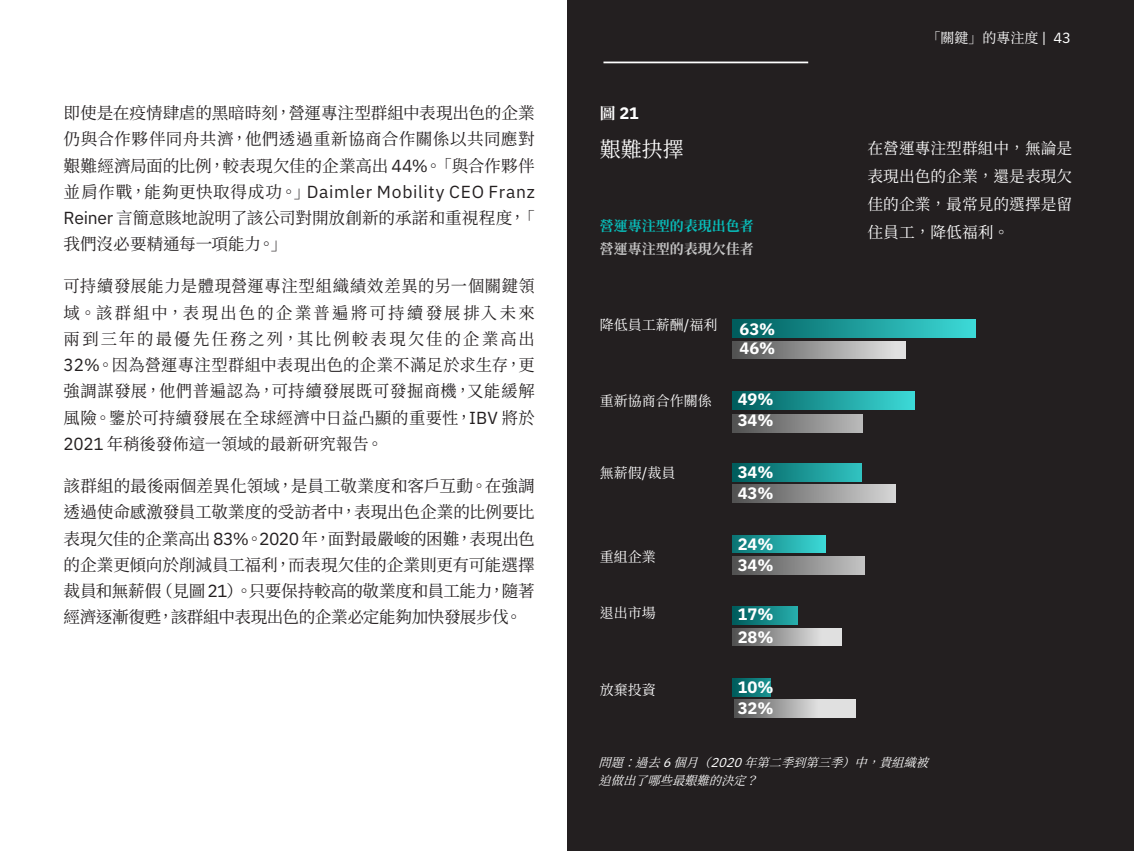
<style>
.page{position:relative;width:1134px;height:851px;background:#fff}
.page>*{position:absolute;margin:0;border:0;box-sizing:border-box;transform-origin:0 0}
.Body_12_16{font:21px "Noto Serif CJ Ktc";color:#fff}
.Body_Reg__9_5_12_5{font:17.5px "IBM Plex Sans";letter-spacing:.04em;color:#231f20}
.Body_Reg__9_5_12_5-2{font:16.62px/26.2px "Noto Serif CJ Ktc";letter-spacing:-.005em;color:#231f20;text-align:justify}
.Quote_16_22{font:700 16.45px "IBM Plex Sans";color:#fff}
.Body_9_12_5{font:700 16.45px "IBM Plex Sans";color:#fff}
.Body_9_12_5-2{font:15.75px/28px "Noto Serif CJ Ktc";color:#fff;text-align:justify}
.Body_12_16-2{font:14px "Noto Serif CJ Ktc";color:#fff}
.Quote_16_22-2{font:700 14px "Noto Serif CJ Ktc";color:#08bdba}
.Quote_16_22-3{font:700 14px "Noto Serif CJ Ktc";color:#c6c6c6}
.Body_9_12_5-3{font:italic 12.25px/17.5px "Noto Serif CJ Ktc";color:#fff}
.s1{font-family:"IBM Plex Sans";font-size:17.5px}
.s2{font-family:"Noto Serif CJ Ktc";font-size:16.62px}
.s3{font-family:"Noto Serif CJ Ktc";font-size:15.75px}
.s4{font-family:"IBM Plex Sans";font-size:14.7px}
.s5{font-family:"IBM Plex Sans";font-size:12.78px}
</style>
<div class="page">
<div style="left:567px;top:0;width:567px;height:850px;background:#231f20"></div>
<hr style="left:603px;top:62px;width:205px;height:1px;background:#fff">
<div style="left:733px;top:320px;width:242px;height:17px;background:linear-gradient(to right,#005b5b,#3cd9d7)"></div>
<div style="left:733px;top:341px;width:172px;height:18px;background:linear-gradient(to right,#515151,#e6e6e6)"></div>
<div style="left:733px;top:391px;width:182px;height:18px;background:linear-gradient(to right,#005b5b,#3cd9d7)"></div>
<div style="left:733px;top:535px;width:92px;height:18px;background:linear-gradient(to right,#0b7474,#3bd8d6)"></div>
<div style="left:733px;top:556px;width:132px;height:18px;background:linear-gradient(to right,#505050,#c4c4c4)"></div>
<div style="left:733px;top:606px;width:65px;height:18px;background:linear-gradient(to right,#005b5b,#27afad)"></div>
<svg style="left:733px;top:628px;width:108px;height:18px;background:#a4a4a4"></svg>
<div style="left:733px;top:463px;width:129px;height:18px;background:linear-gradient(to right,#005b5b,#31c3c1)"></div>
<div style="left:733px;top:484px;width:163px;height:18px;background:linear-gradient(to right,#505050,#d6d6d6)"></div>
<div style="left:733px;top:678px;width:38px;height:18px;background:linear-gradient(to right,#005b5b,#1a9392)"></div>
<svg style="left:734px;top:699px;width:122px;height:18px;background:#adadad"></svg>
<div style="left:733px;top:414px;width:130px;height:18px;background:linear-gradient(to right,#505050,#bababa)"></div>
<p class="Body_Reg__9_5_12_5-2" style="left:64px;top:100px;width:473px">即使是在疫情肆虐的黑暗時刻，營運專注型群組中表現出色的企業仍與合作夥伴同舟共濟，他們透過重新協商合作關係以共同應對艱難經濟局面的比例，較表現欠佳的企業高出 <span class="s1">44%</span>。「與合作夥伴</p>
<p class="Body_Reg__9_5_12_5" style="left:64px;top:178px;width:473px"><span class="s2">並肩作戰，能夠更快取得成功。」</span>Daimler Mobility CEO Franz</p>
<p class="Body_Reg__9_5_12_5-2" style="left:64px;top:205px;width:473px"><span class="s1">Reiner</span> 言簡意賅地說明了該公司對開放創新的承諾和重視程度，「我們沒必要精通每一項能力。」</p>
<p class="Body_Reg__9_5_12_5-2" style="left:64px;top:273px;width:473px">可持續發展能力是體現營運專注型組織績效差異的另一個關鍵領域。該群組中，表現出色的企業普遍將可持續發展排入未來兩到三年的最優先任務之列，其比例較表現欠佳的企業高出<span class="s1">32%</span>。因為營運專注型群組中表現出色的企業不滿足於求生存，更強調謀發展，他們普遍認為，可持續發展既可發掘商機，又能緩解風險。鑒於可持續發展在全球經濟中日益凸顯的重要性，<span class="s1">IBV</span> 將於<span class="s1">2021</span> 年稍後發佈這一領域的最新研究報告。</p>
<p class="Body_Reg__9_5_12_5-2" style="left:64px;top:473px;width:473px">該群組的最後兩個差異化領域，是員工敬業度和客戶互動。在強調透過使命感激發員工敬業度的受訪者中，表現出色企業的比例要比表現欠佳的企業高出 <span class="s1">83%</span>。<span class="s1">2020</span> 年，面對最嚴峻的困難，表現出色的企業更傾向於削減員工福利，而表現欠佳的企業則更有可能選擇裁員和無薪假（見圖 <span class="s1">21</span>）。只要保持較高的敬業度和員工能力，隨著經濟逐漸復甦，該群組中表現出色的企業必定能夠加快發展步伐。</p>
<p class="Body_9_12_5" style="left:600px;top:100px;width:41px"><span class="s3">圖</span> 21</p>
<p class="Body_12_16" style="left:600px;top:138px;width:85px">艱難抉擇</p>
<p class="Quote_16_22-2" style="left:600px;top:218px;width:155px">營運專注型的表現出色者</p>
<p class="Quote_16_22-3" style="left:600px;top:241px;width:155px">營運專注型的表現欠佳者</p>
<p class="Body_12_16-2" style="left:600px;top:317px;width:119px">降低員工薪酬<span class="s4">/</span>福利</p>
<p class="Body_12_16-2" style="left:600px;top:392px;width:113px">重新協商合作關係</p>
<p class="Body_12_16-2" style="left:600px;top:464px;width:77px">無薪假<span class="s4">/</span>裁員</p>
<p class="Body_12_16-2" style="left:600px;top:548px;width:57px">重組企業</p>
<p class="Body_12_16-2" style="left:600px;top:605px;width:57px">退出市場</p>
<p class="Body_12_16-2" style="left:600px;top:681px;width:57px">放棄投資</p>
<p class="Quote_16_22" style="left:739px;top:316px;width:37px">63%</p>
<p class="Quote_16_22" style="left:739px;top:335px;width:37px">46%</p>
<p class="Quote_16_22" style="left:738px;top:386px;width:37px">49%</p>
<p class="Quote_16_22" style="left:738px;top:407px;width:37px">34%</p>
<p class="Quote_16_22" style="left:738px;top:458px;width:37px">34%</p>
<p class="Quote_16_22" style="left:738px;top:479px;width:37px">43%</p>
<p class="Quote_16_22" style="left:738px;top:531px;width:37px">24%</p>
<p class="Quote_16_22" style="left:738px;top:551px;width:37px">34%</p>
<p class="Quote_16_22" style="left:738px;top:601px;width:37px">17%</p>
<p class="Quote_16_22" style="left:738px;top:624px;width:37px">28%</p>
<p class="Quote_16_22" style="left:738px;top:674px;width:37px">10%</p>
<p class="Quote_16_22" style="left:738px;top:694px;width:37px">32%</p>
<p class="Body_12_16-2" style="left:926px;top:30px;width:146px">「關鍵」的專注度 <span class="s4">| 43</span></p>
<p class="Body_9_12_5-2" style="left:868px;top:134px;width:206px">在營運專注型群組中，無論是表現出色的企業，還是表現欠佳的企業，最常見的選擇是留住員工，降低福利。</p>
<p class="Body_9_12_5-3" style="left:599px;top:754px;width:340px">問題：過去<span class="s5">6</span>個月（<span class="s5">2 0 2 0</span>年第二季到第三季）中，貴組織被迫做出了哪些最艱難的決定？</p>
</div>
